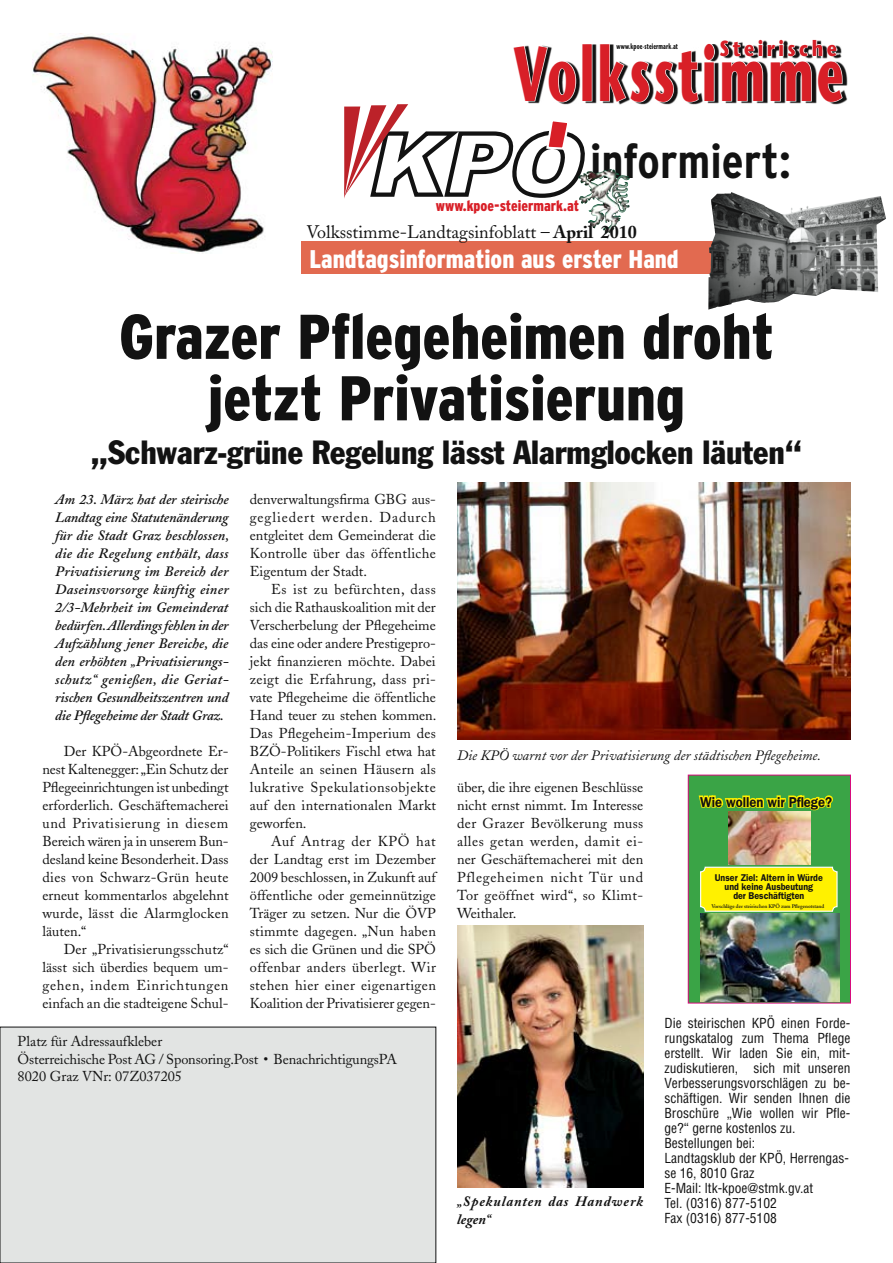
<style>
.page{position:relative;width:893px;height:1263px;background:#fff}
.page>*{position:absolute;margin:0;border:0;box-sizing:border-box;transform-origin:0 0}
.t1{font:700 77.25px "Stone Sans";letter-spacing:.06em;color:#d81f27;scale:.6 1}
.t2{font:900 condensed 63px/61.5px "Interstate";color:#121212;text-align:center}
.t3{font:700 condensed 48px "Interstate";color:#121212}
.t4{font:condensed 33px "Franklin Gothic";color:#121212}
.t5{font:900 condensed 25.5px "Interstate";color:#fff}
.t6{font:700 21.9px "Stone Sans";letter-spacing:.2em;color:#d81f27;scale:.8 1}
.t7{font:18px "Adobe Caslon";color:#121212}
.t8{font:900 condensed 15px "Interstate";color:#d81f27}
.t9{font:600 14.4px "Franklin Gothic";color:#121212;scale:.9 1}
.t10{font:14.25px/18px "Adobe Caslon";color:#121212;text-align:justify}
.t11{font:italic 600 14.25px/18px "Adobe Caslon";letter-spacing:-.01em;color:#121212;text-align:justify}
.t12{font:italic 14.25px "Adobe Caslon";color:#121212}
.t13{font:italic 700 14.25px/18px "Adobe Caslon";letter-spacing:.065em;color:#121212}
.t14{font:condensed 13.5px/15px "Helvetica";color:#121212}
.t15{font:600 9.9px/9.1px "Franklin Gothic";color:#121212;text-align:center;scale:.9 1}
.t16{font:700 7.65px "Stone Sans";letter-spacing:.03em;color:#121212;scale:.6 1}
.t17{font:600 5.25px "Adobe Caslon";color:#121212}
.s1{font-weight:700}
</style>
<div class="page">
<div style="left:301px;top:242px;width:524px;height:32px;background:#e26a50"></div>
<img style="left:32px;top:33px;width:240px;height:220px">
<img style="left:589px;top:169px;width:20px;height:31px">
<svg style="left:589px;top:44px;width:259px;height:61px"></svg>
<div style="left:582px;top:44px;width:10px;height:57px;border:1px solid #fff"></div>
<svg style="left:599px;top:40px;width:244px;height:63px"></svg>
<img style="left:708px;top:193px;width:170px;height:117px">
<div style="left:0;top:1027px;width:436px;height:236px;background:#e2e4e3"></div>
<svg style="left:344px;top:45px;width:245px;height:155px"></svg>
<img style="left:457px;top:483px;width:393px;height:257px">
<div style="left:688px;top:775px;width:162px;height:228px;background:#3aa446"></div>
<div style="left:701px;top:867px;width:136px;height:44px;background:#fff100;border-radius:5px"></div>
<div style="left:700px;top:867px;width:138px;height:45px;border:1px solid #fff;border-radius:5px"></div>
<img style="left:728px;top:829px;width:82px;height:36px">
<img style="left:700px;top:914px;width:139px;height:87px">
<img style="left:457px;top:925px;width:186px;height:263px">
<svg style="left:698px;top:795px;width:135px;height:34px"></svg>
<h3 class="t6" style="left:719px;top:34px;width:148px">Steirische</h3>
<p class="t16" style="left:616px;top:42px;width:104px">www.kpoe-steiermark.at</p>
<h1 class="t1" style="left:514px;top:25px;width:550px">Volksstimme</h1>
<p class="t8" style="left:436px;top:197px;width:145px">www.kpoe-steiermark.at</p>
<h3 class="t3" style="left:590px;top:134px;width:202px">informiert:</h3>
<p class="t7" style="left:306px;top:222px;width:332px">Volksstimme-Landtagsinfoblatt – <span class="s1">April 2010</span></p>
<h3 class="t5" style="left:309px;top:245px;width:371px">Landtagsinformation aus erster Hand</h3>
<h2 class="t2" style="left:119px;top:306px;width:656px">Grazer Pflegeheimen droht jetzt Privatisierung</h2>
<h3 class="t4" style="left:91px;top:432px;width:713px">„Schwarz-grüne Regelung lässt Alarmglocken läuten“</h3>
<p class="t10" style="left:250px;top:490px;width:188px">denverwaltungsfirma GBG aus&shy;gegliedert werden. Dadurch entgleitet dem Gemeinderat die Kontrolle über das öffentliche Eigentum der Stadt.</p>
<p class="t10" style="left:250px;top:580px;width:188px;text-indent:21px">Es ist zu befürchten, dass sich die Rathauskoalition mit der Verscherbelung der Pflegeheime das eine oder andere Prestigepro&shy;jekt finanzieren möchte. Dabei zeigt die Erfahrung, dass pri&shy;vate Pflegeheime die öffentliche Hand teuer zu stehen kommen.<br>Das Pflegeheim-Imperium des BZÖ-Politikers Fischl etwa hat Anteile an seinen Häusern als lukrative Spekulationsobjekte auf den internationalen Markt geworfen.</p>
<p class="t10" style="left:250px;top:832px;width:188px;text-indent:21px">Auf Antrag der KPÖ hat der Landtag erst im Dezember 2009 beschlossen, in Zukunft auf öffentliche oder gemeinnützige Träger zu setzen. Nur die ÖVP stimmte dagegen. „Nun haben es sich die Grünen und die SPÖ offenbar anders überlegt. Wir stehen hier einer eigenartigen Koalition der Privatisierer gegen-</p>
<p class="t10" style="left:18px;top:1033px;width:381px;line-height:17.1px;text-align:left">Platz für Adressaufkleber<br>Österreichische Post AG / Sponsoring.Post • BenachrichtigungsPA<br>8020 Graz VNr: 07Z037205</p>
<p class="t11" style="left:55px;top:491px;width:175px">Am 23. März hat der steirische Landtag eine Statutenänderung für die Stadt Graz beschlossen, die die Regelung enthält, dass Privatisierung im Bereich der Daseinsvorsorge künftig einer 2/3-Mehrheit im Gemeinderat bedürfen. Allerdings fehlen in der Aufzählung jener Bereiche, die den erhöhten „Privatisierungs&shy;schutz“ genießen, die Geriat&shy;rischen Gesundheitszentren und die Pflegeheime der Stadt Graz.</p>
<p class="t10" style="left:43px;top:742px;width:188px;text-indent:21px">Der KPÖ-Abgeordnete Er&shy;nest Kaltenegger: „Ein Schutz der Pflegeeinrichtungen ist unbedingt erforderlich. Geschäftemacherei und Privatisierung in diesem Bereich wären ja in unserem Bun&shy;desland keine Besonderheit. Dass dies von Schwarz-Grün heute erneut kommentarlos abgelehnt wurde, lässt die Alarmglocken läuten.“</p>
<p class="t10" style="left:43px;top:940px;width:188px;text-indent:21px">Der „Privatisierungsschutz“ lässt sich überdies bequem um&shy;gehen, indem Einrichtungen einfach an die stadteigene Schul-</p>
<p class="t12" style="left:457px;top:747px;width:365px">Die KPÖ warnt vor der Privatisierung der städtischen Pflegeheime.</p>
<p class="t10" style="left:457px;top:778px;width:188px">über, die ihre eigenen Beschlüsse nicht ernst nimmt. Im Interesse der Grazer Bevölkerung muss alles getan werden, damit ei&shy;ner Geschäftemacherei mit den Pflegeheimen nicht Tür und Tor geöffnet wird“, so Klimt-Weithaler.</p>
<p class="t9" style="left:700px;top:793px;width:148px">Wie wollen wir Pflege?</p>
<p class="t15" style="left:715px;top:872px;width:122px">Unser Ziel: Altern in Würde und keine Ausbeutung<br>der Beschäftigten</p>
<p class="t17" style="left:711px;top:903px;width:114px">Vorschläge der steirischen KPÖ zum Pflegenotstand</p>
<p class="t13" style="left:457px;top:1193px;width:188px">„Spekulanten das Handwerk legen“</p>
<p class="t14" style="left:664px;top:1015px;width:188px">Die steirischen KPÖ einen Forde&shy;rungskatalog zum Thema Pflege erstellt. Wir laden Sie ein, mit&shy;zudiskutieren, sich mit unseren<br>Verbesserungsvorschlägen zu be&shy;schäftigen. Wir senden Ihnen die<br>Broschüre „Wie wollen wir Pfle&shy;ge?“ gerne kostenlos zu.<br>Bestellungen bei:<br>Landtagsklub der KPÖ, Herrengas&shy;se 16, 8010 Graz<br>E-Mail: ltk-kpoe@stmk.gv.at<br>Tel. (0316) 877-5102<br>Fax (0316) 877-5108</p>
</div>
